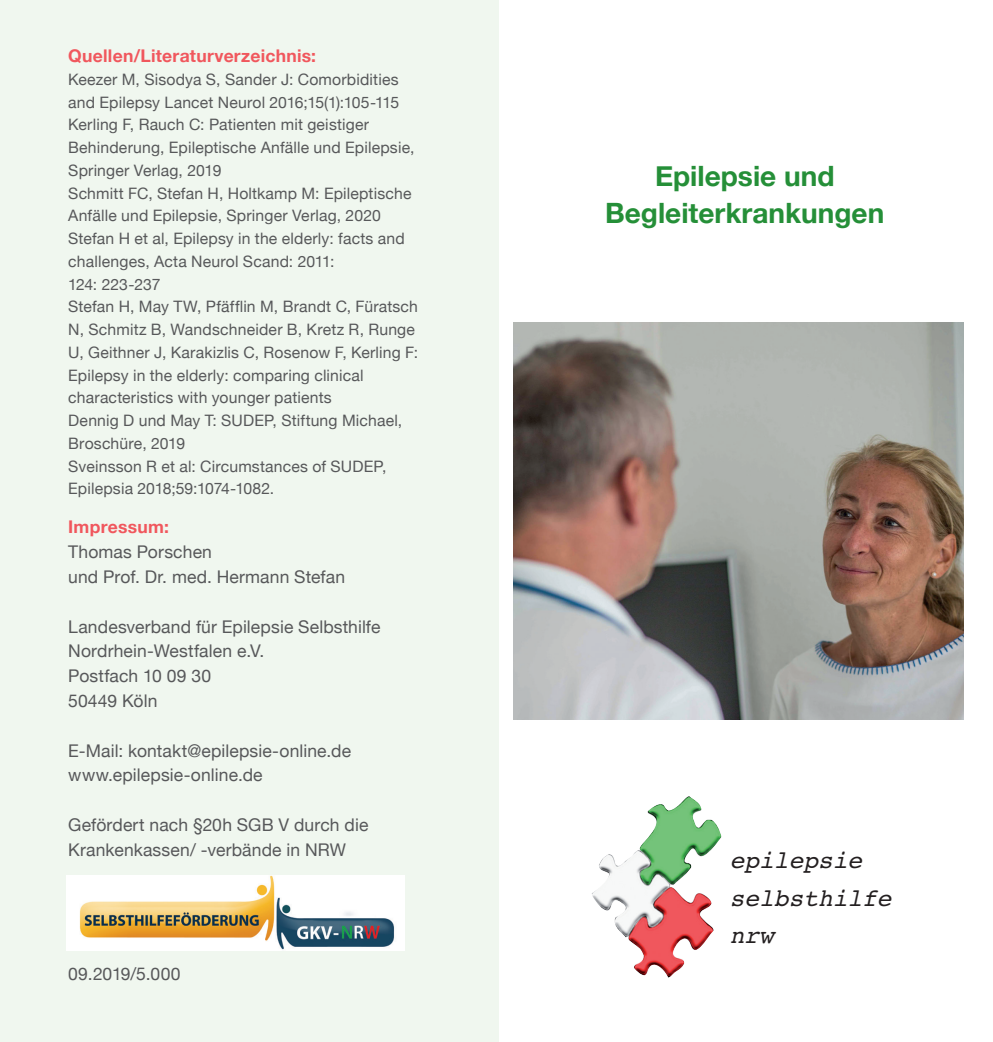
<style>
.page{position:relative;width:993px;height:1042px;background:#fff}
.page>*{position:absolute;margin:0;border:0;box-sizing:border-box;transform-origin:0 0}
.t1{font:700 28px/37.3px "Helvetica Neue";color:#258f38;text-align:center}
.t2{font:italic 24.5px/37.3px "Courier";color:#231f20}
.t3{font:17.5px/24.8px "Helvetica Neue";letter-spacing:.005em;color:#57585a}
.t4{font:700 17.5px "Helvetica Neue";letter-spacing:.015em;color:#f0575d}
.t5{font:15.75px/22.8px "Helvetica Neue";letter-spacing:.01em;color:#57585a}
</style>
<div class="page">
<div style="left:0;top:0;width:498px;height:1042px;background:#f0f7ef"></div>
<img style="left:513px;top:322px;width:450px;height:397px">
<img style="left:592px;top:796px;width:129px;height:181px">
<img style="left:67px;top:876px;width:337px;height:74px">
<p class="t4" style="left:68px;top:42px;width:249px">Quellen/Literaturverzeichnis:</p>
<p class="t5" style="left:68px;top:69px;width:351px">Keezer M, Sisodya S, Sander J: Comorbidities and Epilepsy Lancet Neurol 2016;15(1):105-115<br>Kerling F, Rauch C: Patienten mit geistiger Behinderung, Epileptische Anfälle und Epilepsie, Springer Verlag, 2019<br>Schmitt FC, Stefan H, Holtkamp M: Epileptische Anfälle und Epilepsie, Springer Verlag, 2020<br>Stefan H et al, Epilepsy in the elderly: facts and challenges, Acta Neurol Scand: 2011:<br>124: 223-237<br>Stefan H, May TW, Pfäfflin M, Brandt C, Füratsch N, Schmitz B, Wandschneider B, Kretz R, Runge U, Geithner J, Karakizlis C, Rosenow F, Kerling F:<br>Epilepsy in the elderly: comparing clinical characteristics with younger patients<br>Dennig D und May T: SUDEP, Stiftung Michael, Broschüre, 2019<br>Sveinsson R et al: Circumstances of SUDEP, Epilepsia 2018;59:1074-1082.</p>
<p class="t4" style="left:68px;top:513px;width:102px">Impressum:</p>
<p class="t3" style="left:68px;top:540px;width:278px">Thomas Porschen<br>und Prof. Dr. med. Hermann Stefan</p>
<p class="t3" style="left:68px;top:615px;width:313px">Landesverband für Epilepsie Selbsthilfe<br>Nordrhein-Westfalen e.V.<br>Postfach 10 09 30<br>50449 Köln</p>
<p class="t3" style="left:68px;top:739px;width:284px">E-Mail: kontakt@epilepsie-online.de www.epilepsie-online.de</p>
<p class="t3" style="left:68px;top:813px;width:301px">Gefördert nach §20h SGB V durch die<br>Krankenkassen/ -verbände in NRW</p>
<p class="t3" style="left:68px;top:962px;width:114px">09.2019/5.000</p>
<h1 class="t1" style="left:605px;top:158px;width:280px">Epilepsie und<br>Begleiterkrankungen</h1>
<h2 class="t2" style="left:729px;top:841px;width:163px">epilepsie selbsthilfe nrw</h2>
</div>
